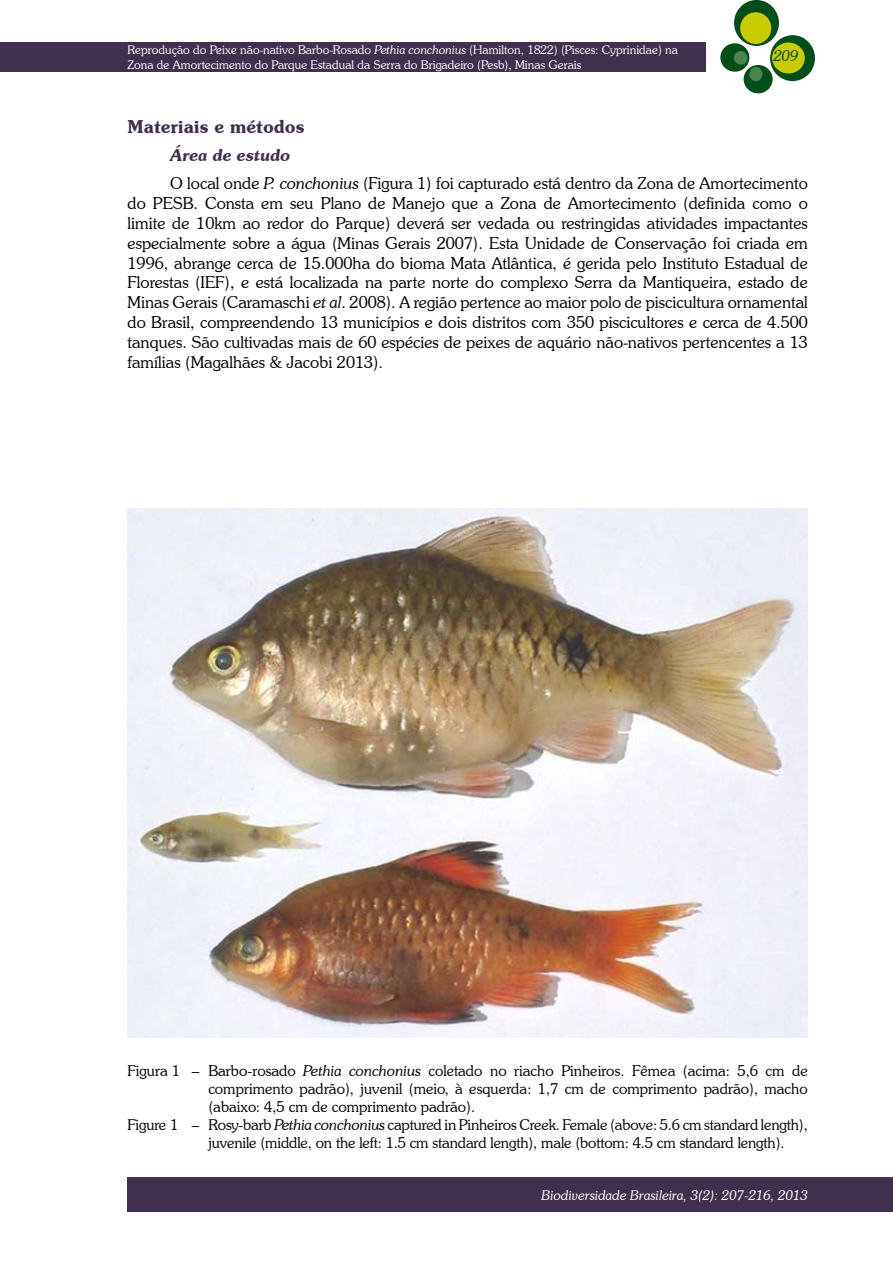
<style>
.page{position:relative;width:893px;height:1263px;background:#fff}
.page>*{position:absolute;margin:0;border:0;box-sizing:border-box;transform-origin:0 0}
.t1{font:600 18px "Souvenir IT Cby BT";color:#412f4e}
.t2{font:300 16.5px/19.8px "Souvenir IT Cby BT";color:#000}
.t3{font:300 15px "Souvenir IT Cby BT";color:#000}
.t4{font:italic 300 15px "Souvenir IT Cby BT";color:#004e1a}
.t5{font:italic 300 13.5px "Souvenir IT Cby BT";color:#fff}
.t6{font:300 12px/14.4px "Souvenir IT Cby BT";color:#fff}
.s1{font-style:italic}
.s2{font-weight:600;font-style:italic;color:#412f4e}
</style>
<div class="page">
<div style="left:0;top:43px;width:705px;height:29px;background:#412f4e"></div>
<div style="left:734px;top:0;width:45px;height:46px;background:#004e1a;border-radius:50%"></div>
<div style="left:770px;top:35px;width:45px;height:46px;background:#004e1a;border-radius:50%"></div>
<div style="left:720px;top:43px;width:29px;height:29px;background:#004e1a;border-radius:50%"></div>
<div style="left:744px;top:65px;width:29px;height:28px;background:#004e1a;border-radius:50%"></div>
<div style="left:740px;top:12px;width:31px;height:32px;background:#c8cb00;border-radius:50%"></div>
<div style="left:772px;top:42px;width:33px;height:31px;background:#c8cb00;border-radius:50%"></div>
<div style="left:734px;top:51px;width:13px;height:14px;background:#47864a;border-radius:50%"></div>
<div style="left:749px;top:67px;width:13px;height:14px;background:#47864a;border-radius:50%"></div>
<div style="left:128px;top:1178px;width:765px;height:34px;background:#412f4e"></div>
<img style="left:128px;top:509px;width:680px;height:528px">
<p class="t6" style="left:128px;top:43px;width:552px">Reprodução do Peixe não-nativo Barbo-Rosado <span class="s1">Pethia conchonius</span> (Hamilton, 1822) (Pisces: Cyprinidae) na<br>Zona de Amortecimento do Parque Estadual da Serra do Brigadeiro (Pesb), Minas Gerais</p>
<p class="t4" style="left:774px;top:46px;width:26px">209</p>
<p class="t1" style="left:128px;top:115px;width:178px">Materiais e métodos</p>
<p class="t2" style="left:170px;top:141px;width:639px;line-height:28.3px"><span class="s2">Área de estudo<br></span>O local onde <span class="s1">P. conchonius</span> (Figura 1) foi capturado está dentro da Zona de Amortecimento</p>
<p class="t2" style="left:128px;top:193px;width:682px;text-align:justify">do PESB. Consta em seu Plano de Manejo que a Zona de Amortecimento (definida como o limite de 10km ao redor do Parque) deverá ser vedada ou restringidas atividades impactantes especialmente sobre a água (Minas Gerais 2007). Esta Unidade de Conservação foi criada em 1996, abrange cerca de 15.000ha do bioma Mata Atlântica, é gerida pelo Instituto Estadual de Florestas (IEF), e está localizada na parte norte do complexo Serra da Mantiqueira, estado de Minas Gerais (Caramaschi <span class="s1">et al</span>. 2008). A região pertence ao maior polo de piscicultura ornamental do Brasil, compreendendo 13 municípios e dois distritos com 350 piscicultores e cerca de 4.500 tanques. São cultivadas mais de 60 espécies de peixes de aquário não-nativos pertencentes a 13 famílias (Magalhães &amp; Jacobi 2013).</p>
<p class="t3" style="left:128px;top:1061px;width:682px">Figura 1 – Barbo-rosado <span class="s1">Pethia conchonius</span> coletado no riacho Pinheiros. Fêmea (acima: 5,6 cm de</p>
<p class="t3" style="left:208px;top:1079px;width:601px">comprimento padrão), juvenil (meio, à esquerda: 1,7 cm de comprimento padrão), macho</p>
<p class="t3" style="left:208px;top:1097px;width:268px">(abaixo: 4,5 cm de comprimento padrão).</p>
<p class="t3" style="left:128px;top:1115px;width:682px">Figure 1 – Rosy-barb <span class="s1">Pethia conchonius</span> captured in Pinheiros Creek. Female (above: 5.6 cm standard length),</p>
<p class="t3" style="left:208px;top:1133px;width:578px">juvenile (middle, on the left: 1.5 cm standard length), male (bottom: 4.5 cm standard length).</p>
<p class="t5" style="left:541px;top:1187px;width:268px">Biodiversidade Brasileira, 3(2): 207-216, 2013</p>
</div>
